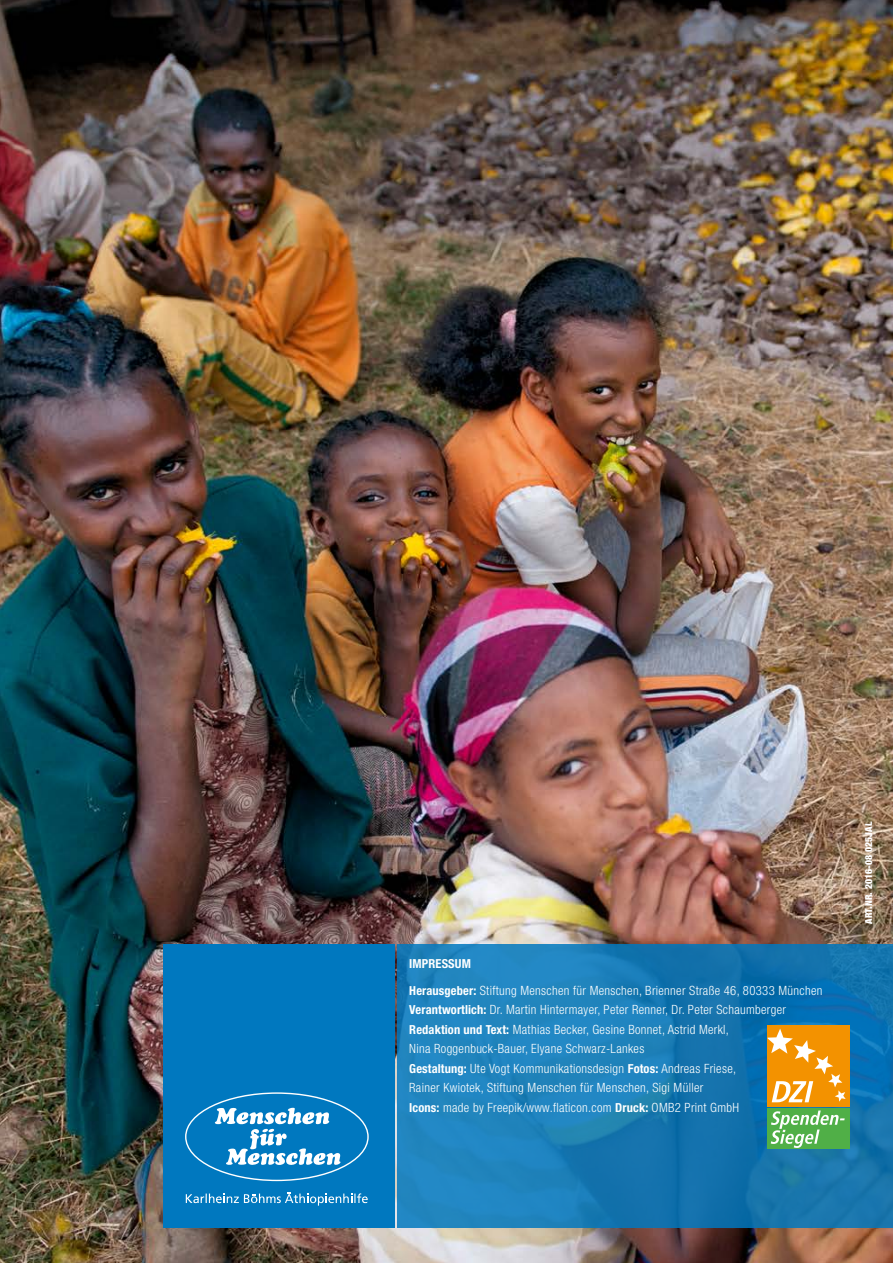
<style>
.page{position:relative;width:893px;height:1263px;background:#fff}
.page>*{position:absolute;margin:0;border:0;box-sizing:border-box;transform-origin:0 0}
.fließ__flatter{font:300 condensed 12.75px/19.5px "Helvetica Neue LT Std";letter-spacing:.025em;color:#fff}
.fließ__flatter-2{font:700 condensed 12.45px "Helvetica Neue LT Std";letter-spacing:.01em;color:#fff}
.BU{font:900 condensed 9.75px "Helvetica Neue LT Std";letter-spacing:.01em;color:#fff}
.s1{font-weight:700;font-size:12.45px}
</style>
<div class="page">
<img style="left:0;top:0;width:893px;height:1263px">
<svg style="left:398px;top:945px;width:495px;height:283px;background:#197bb5"></svg>
<div style="left:768px;top:1025px;width:82px;height:81px;background:#f39200"></div>
<div style="left:768px;top:1108px;width:82px;height:41px;background:#50af47"></div>
<svg style="left:771px;top:1110px;width:74px;height:38px"></svg>
<svg style="left:768px;top:1028px;width:78px;height:74px"></svg>
<div style="left:164px;top:945px;width:231px;height:283px;background:#0078bf"></div>
<svg style="left:214px;top:1107px;width:127px;height:58px"></svg>
<svg style="left:186px;top:1192px;width:182px;height:13px"></svg>
<p class="fließ__flatter-2" style="left:409px;top:956px;width:63px">IMPRESSUM</p>
<p class="fließ__flatter" style="left:409px;top:980px;width:415px"><span class="s1">Herausgeber:</span> Stiftung Menschen für Menschen, Brienner Straße 46, 80333 München <span class="s1">Verantwortlich:</span> Dr. Martin Hintermayer, Peter Renner, Dr. Peter Schaumberger <span class="s1">Redaktion und Text:</span> Mathias Becker, Gesine Bonnet, Astrid Merkl,<br>Nina Roggenbuck-Bauer, Elyane Schwarz-Lankes</p>
<p class="fließ__flatter" style="left:409px;top:1058px;width:331px"><span class="s1">Gestaltung:</span> Ute Vogt Kommunikationsdesign <span class="s1">Fotos:</span> Andreas Friese,<br>Rainer Kwiotek, Stiftung Menschen für Menschen, Sigi Müller<br><span class="s1">Icons:</span> made by Freepik/www.flaticon.com <span class="s1">Druck:</span> OMB2 Print GmbH</p>
<p class="BU" style="left:863px;top:923px;width:103px;rotate:-90deg">ART.NR. 2016-08 025JAL</p>
</div>
